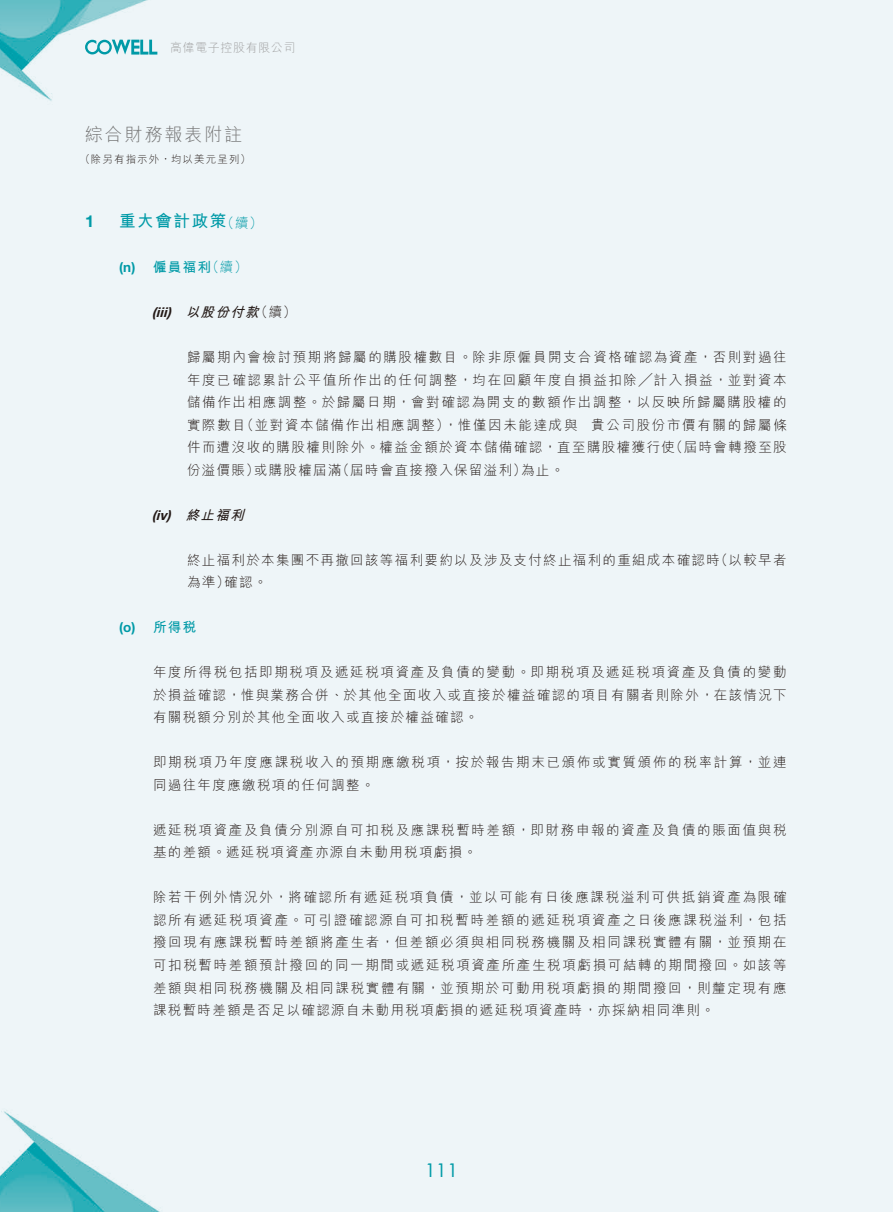
<style>
.page{position:relative;width:893px;height:1212px;background:#eef6f8}
.page>*{position:absolute;margin:0;border:0;box-sizing:border-box;transform-origin:0 0}
.t1{font:300 18px "M Hei HK";letter-spacing:.105em;color:#727272}
.t2{font:18px "Futura Std";color:#009aa7}
.t3{font:700 16.5px "M Hei HK";letter-spacing:.1em;color:#009aa7}
.t4{font:700 16.5px "Helvetica Neue LT Std";color:#009aa7}
.t5{font:300 13.5px/22.5px "M Hei HK";letter-spacing:.12em;color:#231916}
.t6{font:300 13.5px/22.5px "M Hei HK";letter-spacing:.1em;color:#231916}
.t7{font:italic 700 13.5px "M Hei HK";color:#231916}
.t8{font:italic 700 13.5px "Helvetica Neue LT Std";color:#231916}
.t9{font:700 13.5px "M Hei HK";letter-spacing:.1em;color:#009aa7}
.t10{font:300 13.5px "M Hei HK";color:#009aa7}
.t11{font:700 13.5px "Helvetica Neue LT Std";color:#009aa7}
.t12{font:300 12px "M Hei HK";letter-spacing:.05em;color:#a0a0a1}
.t13{font:300 10.5px "M Hei HK";letter-spacing:.105em;color:#231916}
</style>
<div class="page">
<svg style="left:85px;top:40px;width:72px;height:15px"></svg>
<p class="t12" style="left:170px;top:41px;width:127px">高偉電子控股有限公司</p>
<h1 class="t1" style="left:85px;top:126px;width:159px">綜合財務報表附註</h1>
<p class="t13" style="left:80px;top:154px;width:172px">（除另有指示外，均以美元呈列(</p>
<p class="t4" style="left:85px;top:211px;width:11px">1</p>
<p class="t3" style="left:119px;top:209px;width:109px">重大會計政策</p>
<p class="t10" style="left:221px;top:216px;width:43px">（續(</p>
<p class="t11" style="left:119px;top:259px;width:18px">n( )</p>
<p class="t11" style="left:119px;top:619px;width:18px">o( )</p>
<p class="t10" style="left:206px;top:260px;width:43px">（續(</p>
<p class="t9" style="left:153px;top:258px;width:60px">僱員福利</p>
<p class="t8" style="left:152px;top:304px;width:10px">(</p>
<p class="t8" style="left:167px;top:304px;width:5px">)</p>
<p class="t8" style="left:156px;top:304px;width:17px">iii</p>
<p class="t8" style="left:152px;top:507px;width:21px">i v(</p>
<p class="t8" style="left:167px;top:507px;width:5px">)</p>
<p class="t5" style="left:255px;top:301px;width:43px">（續(</p>
<p class="t7" style="left:186px;top:303px;width:79px">以股份付款</p>
<p class="t5" style="left:187px;top:346px;width:601px;text-align:right">歸屬期內會檢討預期將歸屬的購股權數目。除非原僱員開支合資格確認為資產，否則對過往年度已確認累計公平值所作出的任何調整，均在回顧年度自損益扣除╱計入損益，並對資本儲備作出相應調整。於歸屬日期，會對確認為開支的數額作出調整，以反映所歸屬購股權的貴公司股份市價有關的歸屬條</p>
<p class="t5" style="left:241px;top:413px;width:210px">（並對資本儲備作出相應調整）</p>
<p class="t5" style="left:444px;top:413px;width:135px">，惟僅因未能達成與</p>
<p class="t5" style="left:187px;top:413px;width:60px">實際數目</p>
<p class="t5" style="left:670px;top:436px;width:119px">（屆時會轉撥至股</p>
<p class="t5" style="left:521px;top:436px;width:156px;text-indent:-334px">件而遭沒收的購股權則除外。權益金額於資本儲備確認，直至購股權獲行使為止。</p>
<p class="t5" style="left:187px;top:458px;width:74px">份溢價賬）</p>
<p class="t7" style="left:186px;top:505px;width:64px">終止福利</p>
<p class="t6" style="left:336px;top:458px;width:192px">（屆時會直接撥入保留溢利）</p>
<p class="t5" style="left:254px;top:458px;width:89px">或購股權屆滿</p>
<p class="t6" style="left:224px;top:548px;width:497px;text-indent:-37px">終止福利於本集團不再撤回該等福利要約以及涉及支付終止福利的重組成本確認時確認。</p>
<p class="t5" style="left:714px;top:548px;width:74px">（以較早者</p>
<p class="t5" style="left:187px;top:571px;width:44px">為準）</p>
<p class="t9" style="left:153px;top:618px;width:45px">所得稅</p>
<p class="t5" style="left:153px;top:661px;width:635px;text-align:justify">年度所得稅包括即期稅項及遞延稅項資產及負債的變動。即期稅項及遞延稅項資產及負債的變動於損益確認，惟與業務合併、於其他全面收入或直接於權益確認的項目有關者則除外，在該情況下有關稅額分別於其他全面收入或直接於權益確認。</p>
<p class="t5" style="left:153px;top:751px;width:635px">即期稅項乃年度應課稅收入的預期應繳稅項，按於報告期末已頒佈或實質頒佈的稅率計算，並連同過往年度應繳稅項的任何調整。</p>
<p class="t5" style="left:153px;top:818px;width:635px">遞延稅項資產及負債分別源自可扣稅及應課稅暫時差額，即財務申報的資產及負債的賬面值與稅基的差額。遞延稅項資產亦源自未動用稅項虧損。</p>
<p class="t5" style="left:153px;top:886px;width:635px;text-align:justify">除若干例外情況外，將確認所有遞延稅項負債，並以可能有日後應課稅溢利可供抵銷資產為限確認所有遞延稅項資產。可引證確認源自可扣稅暫時差額的遞延稅項資產之日後應課稅溢利，包括撥回現有應課稅暫時差額將產生者，但差額必須與相同稅務機關及相同課稅實體有關，並預期在可扣稅暫時差額預計撥回的同一期間或遞延稅項資產所產生稅項虧損可結轉的期間撥回。如該等差額與相同稅務機關及相同課稅實體有關，並預期於可動用稅項虧損的期間撥回，則釐定現有應課稅暫時差額是否足以確認源自未動用稅項虧損的遞延稅項資產時，亦採納相同準則。</p>
<h1 class="t2" style="left:425px;top:1159px;width:35px">111</h1>
</div>
